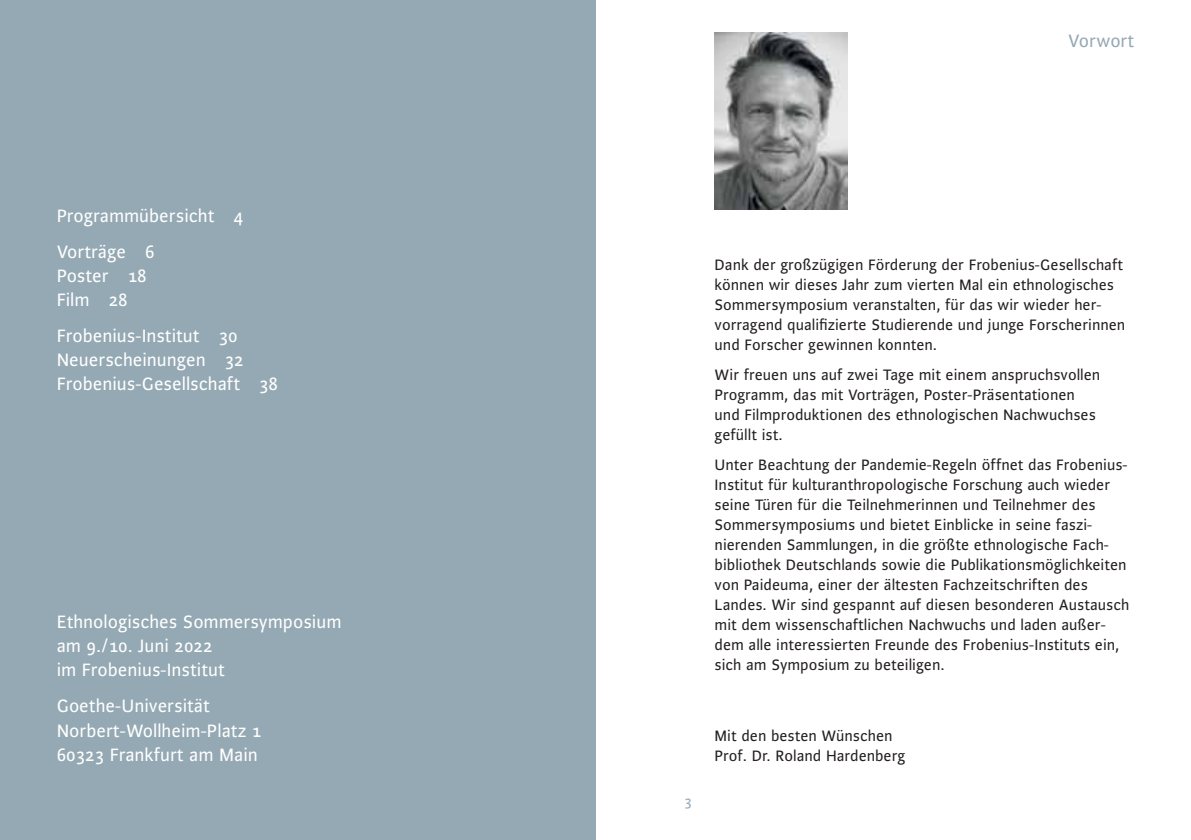
<style>
.page{position:relative;width:1191px;height:840px;background:#fff}
.page>*{position:absolute;margin:0;border:0;box-sizing:border-box;transform-origin:0 0}
.t1{font:19px/24px "Alibi Roman Os F";color:#fff}
.t2{font:19px "Alibi Roman Os F";color:#95a9b4}
.t3{font:16px/20px "Alibi Roman Os F";color:#231f20}
.t4{font:15px "Alibi Roman Os F";color:#95a9b4}
</style>
<div class="page">
<div style="left:0;top:0;width:595px;height:839px;background:#95a9b4"></div>
<img style="left:714px;top:32px;width:133px;height:177px">
<p class="t1" style="left:57px;top:197px;width:188px;line-height:36px">Programmübersicht 4<br>Vorträge 6</p>
<p class="t1" style="left:57px;top:263px;width:92px">Poster 18<br>Film 28</p>
<p class="t1" style="left:57px;top:323px;width:223px">Frobenius-I nstitut 30<br>Neuerscheinungen 32<br>Frobenius-Gesellschaft 38</p>
<p class="t1" style="left:57px;top:609px;width:286px">Ethnologisches Sommersymposium am 9./10. Juni 2022<br>im Frobenius-I nstitut</p>
<p class="t1" style="left:57px;top:693px;width:206px">Goethe-U niversität<br>Norbert-Wollheim-Platz 1<br>60323 Frankfurt am Main</p>
<p class="t2" style="left:1068px;top:28px;width:68px">Vorwort</p>
<p class="t4" style="left:684px;top:791px;width:9px">3</p>
<p class="t3" style="left:714px;top:254px;width:412px">Dank der großzügigen Förderung der Frobenius-Gesellschaft können wir dieses Jahr zum vierten Mal ein ethnologisches Sommersymposium veranstalten, für das wir wieder her&shy;vorragend qualifizierte Studierende und junge Forscherinnen und Forscher gewinnen konnten.</p>
<p class="t3" style="left:714px;top:364px;width:387px">Wir freuen uns auf zwei Tage mit einem anspruchsvollen Programm, das mit Vorträgen, Poster-Präsentationen und Filmproduktionen des ethnologischen Nachwuchses gefüllt ist.</p>
<p class="t3" style="left:714px;top:454px;width:416px">U nter Beachtung der Pandemie-Regeln öffnet das Frobenius-I nstitut für kulturanthropologische Forschung auch wieder seine Türen für die Teilnehmerinnen und Teilnehmer des Sommersymposiums und bietet Einblicke in seine faszi&shy;nierenden Sammlungen, in die größte ethnologische Fach&shy;bibliothek Deutschlands sowie die Publikationsmöglichkeiten von Paideuma, einer der ältesten Fachzeitschriften des Landes. Wir sind gespannt auf diesen besonderen Austausch mit dem wissenschaftlichen Nachwuchs und laden außer&shy;dem alle interessierten Freunde des Frobenius-I nstituts ein, sich am Symposium zu beteiligen.</p>
<p class="t3" style="left:714px;top:724px;width:192px">Mit den besten Wünschen<br>Prof. Dr. Roland Hardenberg</p>
</div>
